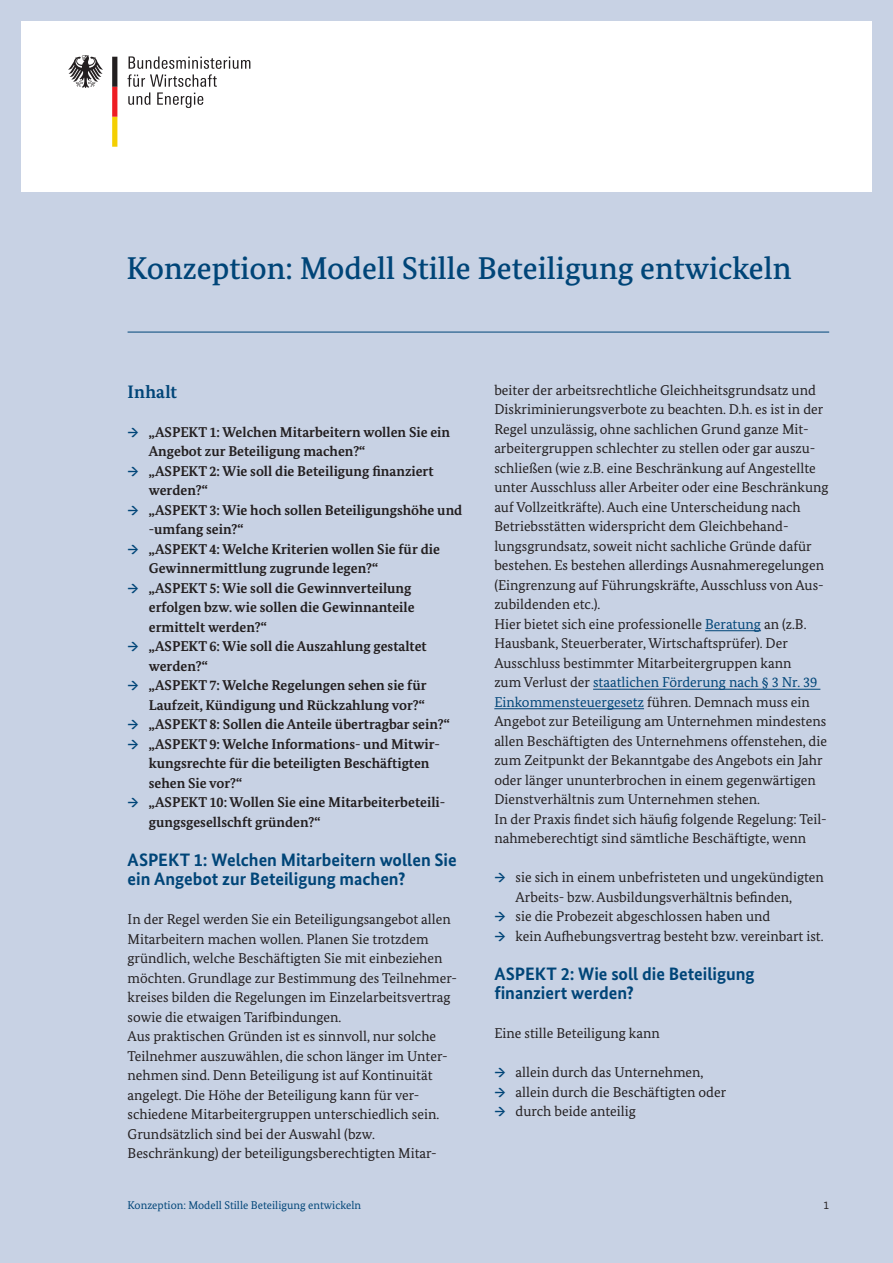
<style>
.page{position:relative;width:893px;height:1263px;background:#c8d2e4}
.page>*{position:absolute;margin:0;border:0;box-sizing:border-box;transform-origin:0 0}
.t1{font:500 31.5px "Bundes Serif";color:#004578}
.t2{font:700 18px/19.5px "Bundes Sans";color:#004578}
.t3{font:700 18px "Bundes Serif";letter-spacing:.005em;color:#004578}
.Absatz{font:14.25px/19.5px "Bundes Serif";color:#231f20}
.t4{font:700 14.25px/19.5px "Bundes Serif";color:#231f20}
.t5{font:11.25px "Bundes Serif";color:#004578}
.Absatz-2{font:11.25px "Bundes Sans";color:#231f20}
.s1{color:#004578}
.s2{font-weight:700;color:#004578}
</style>
<div class="page">
<div style="left:21px;top:21px;width:851px;height:170px;background:#fff"></div>
<svg style="left:68px;top:55px;width:35px;height:33px"></svg>
<svg style="left:112px;top:57px;width:5px;height:90px"></svg>
<svg style="left:127px;top:56px;width:123px;height:52px"></svg>
<hr style="left:705px;top:630px;width:56px;height:1px;background:#004578">
<hr style="left:593px;top:689px;width:227px;height:1px;background:#004578">
<hr style="left:494px;top:708px;width:150px;height:1px;background:#004578">
<hr style="left:128px;top:332px;width:701px;height:1px;background:#004578">
<h2 class="t1" style="left:126px;top:248px;width:666px">Konzeption: Modell Stille Beteiligung entwickeln</h2>
<h3 class="t3" style="left:128px;top:381px;width:51px">Inhalt</h3>
<p class="t4" style="left:149px;top:422px;width:303px;text-indent:-21px"><span class="s1">→</span> „ASPEKT 1: Welchen Mitarbeitern wollen Sie ein<br>Angebot zur Beteiligung machen?“</p>
<p class="t4" style="left:149px;top:461px;width:286px;text-indent:-21px"><span class="s1">→</span> „ASPEKT 2: Wie soll die Beteiligung finanziert werden?“</p>
<p class="t4" style="left:149px;top:500px;width:315px;text-indent:-21px"><span class="s1">→</span> „ASPEKT 3: Wie hoch sollen Beteiligungshöhe und -umfang sein?“</p>
<p class="t4" style="left:149px;top:539px;width:293px;text-indent:-21px"><span class="s1">→</span> „ASPEKT 4: Welche Kriterien wollen Sie für die<br>Gewinnermittlung zugrunde legen?“</p>
<p class="t4" style="left:149px;top:578px;width:267px;text-indent:-21px"><span class="s1">→</span> „ASPEKT 5: Wie soll die Gewinnverteilung erfolgen bzw. wie sollen die Gewinnanteile ermittelt werden?“</p>
<p class="t4" style="left:149px;top:636px;width:279px;text-indent:-21px"><span class="s1">→</span> „ASPEKT 6: Wie soll die Auszahlung gestaltet werden?“</p>
<p class="t4" style="left:128px;top:675px;width:300px;text-align:right"><span class="s1">→</span> „ASPEKT 7: Welche Regelungen sehen sie für<br>Laufzeit, Kündigung und Rückzahlung vor?“</p>
<p class="t4" style="left:128px;top:714px;width:324px"><span class="s1">→</span> „ASPEKT 8: Sollen die Anteile übertragbar sein?“</p>
<p class="t4" style="left:149px;top:734px;width:293px;text-indent:-21px"><span class="s1">→</span> „ASPEKT 9: Welche Informations- und Mitwir&shy;kungsrechte für die beteiligten Beschäftigten sehen Sie vor?“</p>
<p class="t4" style="left:149px;top:792px;width:298px;text-indent:-21px"><span class="s1">→</span> „ASPEKT 10: Wollen Sie eine Mitarbeiterbeteili&shy;gungsgesellschft gründen?“</p>
<h3 class="t2" style="left:128px;top:850px;width:331px">ASPEKT 1: Welchen Mitarbeitern wollen Sie ein Angebot zur Beteiligung machen?</h3>
<p class="Absatz" style="left:128px;top:909px;width:331px">In der Regel werden Sie ein Beteiligungsangebot allen Mitarbeitern machen wollen. Planen Sie trotzdem gründlich, welche Beschäftigten Sie mit einbeziehen möchten. Grundlage zur Bestimmung des Teilnehmer&shy;kreises bilden die Regelungen im Einzelarbeitsvertrag sowie die etwaigen Tarifbindungen.</p>
<p class="Absatz" style="left:128px;top:1026px;width:322px">Aus praktischen Gründen ist es sinnvoll, nur solche Teilnehmer auszuwählen, die schon länger im Unter&shy;nehmen sind. Denn Beteiligung ist auf Kontinuität angelegt. Die Höhe der Beteiligung kann für ver&shy;schiedene Mitarbeitergruppen unterschiedlich sein.</p>
<p class="Absatz" style="left:128px;top:1124px;width:311px">Grundsätzlich sind bei der Auswahl (bzw.<br>Beschränkung) der beteiligungsberechtigten Mitar-</p>
<p class="Absatz" style="left:494px;top:380px;width:336px">beiter der arbeitsrechtliche Gleichheitsgrundsatz und Diskriminierungsverbote zu beachten. D.h. es ist in der Regel unzulässig, ohne sachlichen Grund ganze Mit&shy;arbeitergruppen schlechter zu stellen oder gar auszu&shy;schließen (wie z.B. eine Beschränkung auf Angestellte unter Ausschluss aller Arbeiter oder eine Beschränkung auf Vollzeitkräfte). Auch eine Unterscheidung nach Betriebsstätten widerspricht dem Gleichbehand&shy;lungsgrundsatz, soweit nicht sachliche Gründe dafür bestehen. Es bestehen allerdings Ausnahmeregelungen (Eingrenzung auf Führungskräfte, Ausschluss von Aus&shy;zubildenden etc.).</p>
<p class="Absatz" style="left:494px;top:614px;width:334px">Hier bietet sich eine professionelle <span class="s1">Beratung</span> an (z.B.<br>Hausbank, Steuerberater, Wirtschaftsprüfer). Der Ausschluss bestimmter Mitarbeitergruppen kann<br>zum Verlust der <span class="s1">staatlichen Förderung nach § 3 Nr. 39<br>Einkommensteuergesetz</span> führen. Demnach muss ein Angebot zur Beteiligung am Unternehmen mindestens allen Beschäftigten des Unternehmens offenstehen, die zum Zeitpunkt der Bekanntgabe des Angebots ein Jahr oder länger ununterbrochen in einem gegenwärtigen Dienstverhältnis zum Unternehmen stehen.</p>
<p class="Absatz" style="left:494px;top:809px;width:334px">In der Praxis findet sich häufig folgende Regelung: Teil&shy;nahmeberechtigt sind sämtliche Beschäftigte, wenn</p>
<p class="Absatz" style="left:516px;top:868px;width:310px;text-indent:-21px"><span class="s2">→</span> sie sich in einem unbefristeten und ungekündigten<br>Arbeits- bzw. Ausbildungsverhältnis befinden,</p>
<p class="Absatz" style="left:494px;top:907px;width:278px"><span class="s2">→</span> sie die Probezeit abgeschlossen haben und</p>
<p class="Absatz" style="left:494px;top:926px;width:331px"><span class="s2">→</span> kein Aufhebungsvertrag besteht bzw. vereinbart ist.</p>
<h3 class="t2" style="left:494px;top:964px;width:262px">ASPEKT 2: Wie soll die Beteiligung finanziert werden?</h3>
<p class="Absatz" style="left:494px;top:1024px;width:167px">Eine stille Beteiligung kann</p>
<p class="Absatz" style="left:494px;top:1063px;width:211px"><span class="s2">→</span> allein durch das Unternehmen,</p>
<p class="Absatz" style="left:494px;top:1082px;width:233px"><span class="s2">→</span> allein durch die Beschäftigten oder</p>
<p class="Absatz" style="left:494px;top:1102px;width:143px"><span class="s2">→</span> durch beide anteilig</p>
<p class="t5" style="left:128px;top:1198px;width:235px">Konzeption: Modell Stille Beteiligung entwickeln</p>
<p class="Absatz-2" style="left:824px;top:1198px;width:7px">1</p>
</div>
